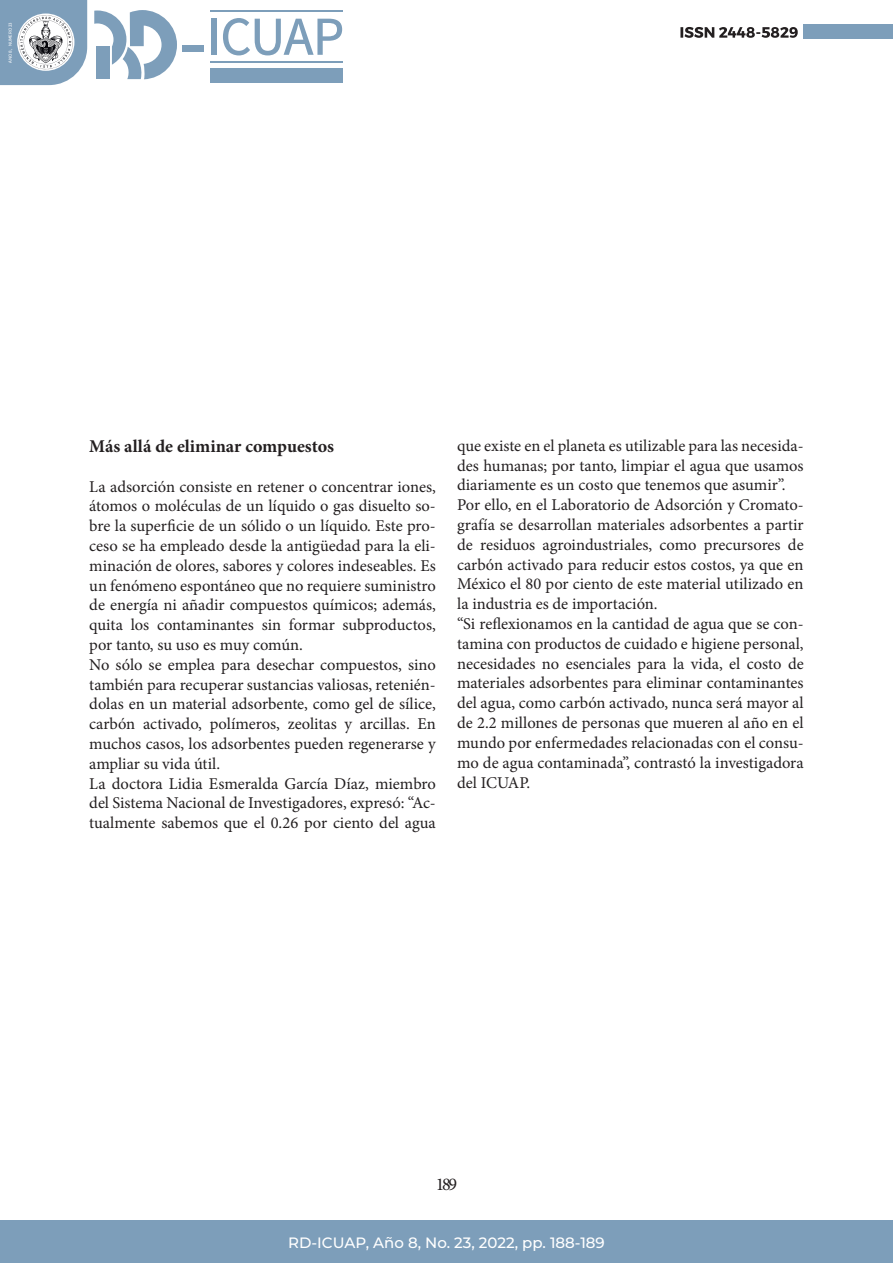
<style>
.page{position:relative;width:893px;height:1263px;background:#fff}
.page>*{position:absolute;margin:0;border:0;box-sizing:border-box;transform-origin:0 0}
.TÍTULO_DE_ARTÍCULO{font:700 18px "Minion Pro";color:#231f20}
.t1{font:18px "Minion Pro";color:#231f20}
.TÍTULO_DE_ARTÍCULO-2{font:16.5px/19.8px "Minion Pro";color:#231f20;text-align:justify}
.t2{font:500 15px "Montserrat";color:#fff}
.t3{font:4.5px "BUAP802";color:#fff}
</style>
<div class="page">
<div style="left:804px;top:25px;width:89px;height:14px;background:#7d9eba"></div>
<svg style="left:680px;top:27px;width:118px;height:11px"></svg>
<div style="left:0;top:1220px;width:893px;height:43px;background:#7d9eba"></div>
<svg style="left:94px;top:10px;width:83px;height:69px"></svg>
<div style="left:96px;top:46px;width:14px;height:33px;background:#7d9eba"></div>
<svg style="left:0;top:0;width:87px;height:85px"></svg>
<div style="left:3px;top:9px;width:11px;height:67px;background:#7d9eba"></div>
<div style="left:182px;top:45px;width:21px;height:7px;background:#7d9eba"></div>
<div style="left:210px;top:68px;width:133px;height:14px;background:#7d9eba"></div>
<svg style="left:203px;top:18px;width:139px;height:37px"></svg>
<hr style="left:210px;top:10px;width:133px;height:2px;background:#7d9eba">
<hr style="left:210px;top:61px;width:133px;height:2px;background:#7d9eba">
<p class="t3" style="left:8px;top:63px;width:42px;rotate:-90deg">AÑO 8, NÚMERO 23</p>
<p class="TÍTULO_DE_ARTÍCULO" style="left:89px;top:433px;width:246px">Más allá de eliminar compuestos</p>
<p class="TÍTULO_DE_ARTÍCULO-2" style="left:89px;top:476px;width:348px">La adsorción consiste en retener o concentrar iones, átomos o moléculas de un líquido o gas disuelto so&shy;bre la superficie de un sólido o un líquido. Este pro&shy;ceso se ha empleado desde la antigüedad para la eli&shy;minación de olores, sabores y colores indeseables. Es un fenómeno espontáneo que no requiere suministro de energía ni añadir compuestos químicos; además, quita los contaminantes sin formar subproductos, por tanto, su uso es muy común.</p>
<p class="TÍTULO_DE_ARTÍCULO-2" style="left:89px;top:655px;width:348px">No sólo se emplea para desechar compuestos, sino también para recuperar sustancias valiosas, retenién&shy;dolas en un material adsorbente, como gel de sílice, carbón activado, polímeros, zeolitas y arcillas. En muchos casos, los adsorbentes pueden regenerarse y ampliar su vida útil.</p>
<p class="TÍTULO_DE_ARTÍCULO-2" style="left:89px;top:773px;width:348px">La doctora Lidia Esmeralda García Díaz, miembro del Sistema Nacional de Investigadores, expresó: “Ac&shy;tualmente sabemos que el 0.26 por ciento del agua</p>
<p class="TÍTULO_DE_ARTÍCULO-2" style="left:457px;top:436px;width:348px">que existe en el planeta es utilizable para las necesida&shy;des humanas; por tanto, limpiar el agua que usamos diariamente es un costo que tenemos que asumir”.</p>
<p class="TÍTULO_DE_ARTÍCULO-2" style="left:457px;top:495px;width:348px">Por ello, en el Laboratorio de Adsorción y Cromato&shy;grafía se desarrollan materiales adsorbentes a partir de residuos agroindustriales, como precursores de carbón activado para reducir estos costos, ya que en México el 80 por ciento de este material utilizado en la industria es de importación.</p>
<p class="TÍTULO_DE_ARTÍCULO-2" style="left:457px;top:614px;width:348px">“Si reflexionamos en la cantidad de agua que se con&shy;tamina con productos de cuidado e higiene personal, necesidades no esenciales para la vida, el costo de materiales adsorbentes para eliminar contaminantes del agua, como carbón activado, nunca será mayor al de 2.2 millones de personas que mueren al año en el mundo por enfermedades relacionadas con el consu&shy;mo de agua contaminada”, contrastó la investigadora del ICUAP.</p>
<p class="t1" style="left:436px;top:1172px;width:23px">189</p>
<p class="t2" style="left:288px;top:1232px;width:318px">RD-ICUAP, Año 8, No. 23, 2022, pp. 188-189</p>
</div>
